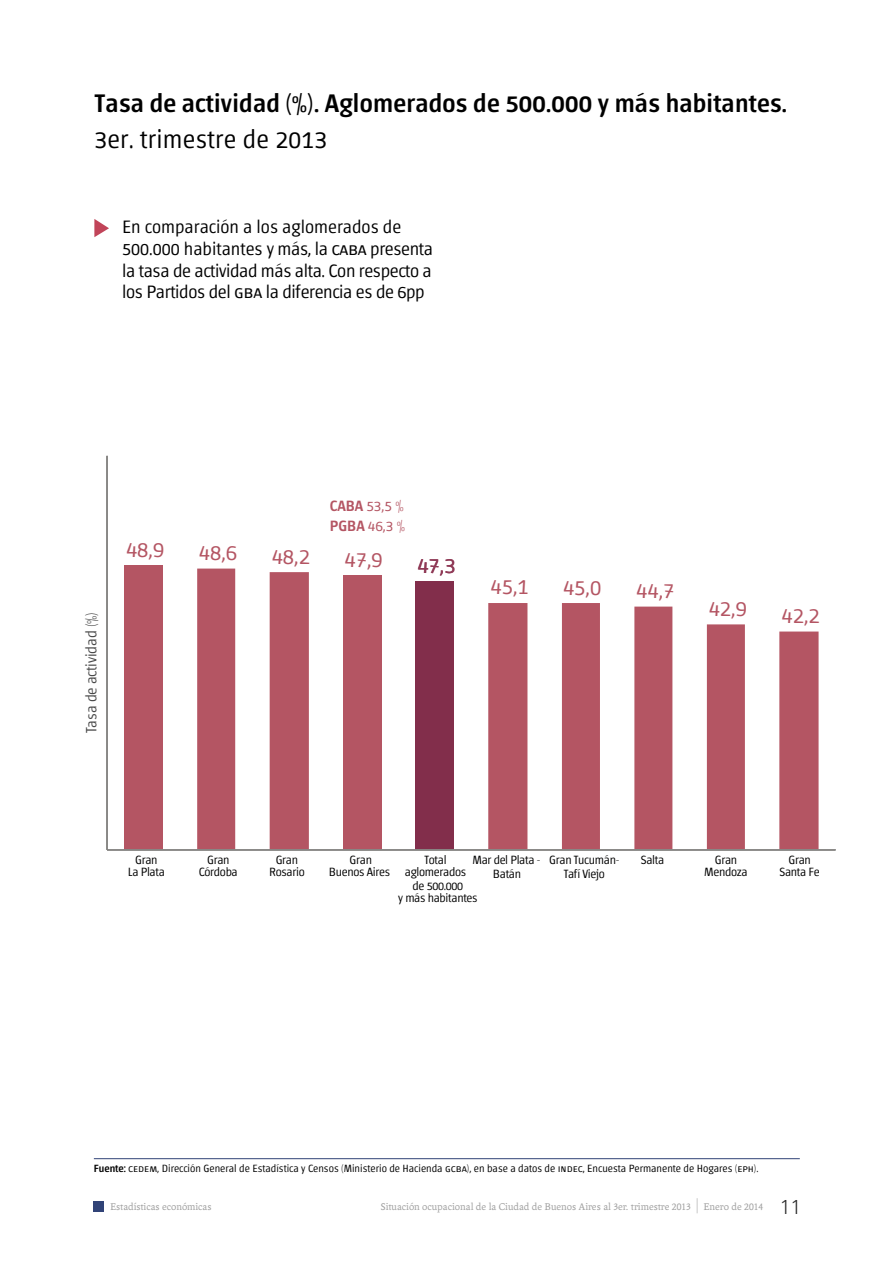
<style>
.page{position:relative;width:893px;height:1263px;background:#fff}
.page>*{position:absolute;margin:0;border:0;box-sizing:border-box;transform-origin:0 0}
.t1{font:500 25.5px "Chaco";letter-spacing:.01em;color:#000}
.t2{font:300 25.5px "Chaco";letter-spacing:.01em;color:#000}
.t3{font:300 22.5px "Chaco";color:#b45563}
.t4{font:300 22.5px "Chaco";color:#822e4b}
.t5{font:300 18px/21.6px "Chaco";letter-spacing:-.02em;color:#000}
.t6{font:300 15px/20.2px "Chaco";color:#b45563}
.t7{font:300 15px "Chaco";letter-spacing:-.01em;color:#484848}
.t8{font:300 12px/12px "Chaco";letter-spacing:-.025em;color:#010101;text-align:center}
.t9{font:300 10.5px "Chaco";color:#000}
.t10{font:10.5px "Andralis ND Os F";color:#9f9f9f}
.s1{font-weight:500}
.s2{font-family:"Andralis NDSC"}
.s3{font-size:21px}
.s4{font-family:"Zurich BT";font-weight:300;font-size:19.5px;color:#292929}
</style>
<div class="page">
<div style="left:94px;top:1201px;width:10px;height:10px;background:#314377"></div>
<svg style="left:94px;top:219px;width:15px;height:18px"></svg>
<div style="left:124px;top:565px;width:39px;height:285px;background:#b45563"></div>
<svg style="left:197px;top:569px;width:622px;height:280px"></svg>
<hr style="left:106px;top:456px;width:2px;height:394px;background:#959391">
<hr style="left:107px;top:849px;width:728px;height:2px;background:#959391">
<hr style="left:94px;top:1158px;width:706px;height:1px;background:#314377">
<h1 class="t1" style="left:94px;top:91px;width:694px">Tasa de actividad (%). Aglomerados de 500.000 y más habitantes.</h1>
<h1 class="t2" style="left:94px;top:127px;width:234px">3er. trimestre de 2013</h1>
<h3 class="t5" style="left:122px;top:217px;width:312px">En comparación a los aglomerados de 500.000 habitantes y más, la caba presenta la tasa de actividad más alta. Con respecto a los Partidos del gba la diferencia es de 6pp</h3>
<p class="t6" style="left:330px;top:496px;width:77px"><span class="s1">CABA</span> 53,5 %<br><span class="s1">PGBA</span> 46,3 %</p>
<p class="t7" style="left:84px;top:733px;width:123px;rotate:-90deg">Tasa de actividad (%)</p>
<h2 class="t3" style="left:126px;top:539px;width:40px">48,9</h2>
<h2 class="t3" style="left:199px;top:542px;width:40px">48,6</h2>
<h2 class="t3" style="left:272px;top:546px;width:40px">48,2</h2>
<h2 class="t3" style="left:345px;top:549px;width:40px">47,9</h2>
<h2 class="t4" style="left:417px;top:554px;width:40px">47,3</h2>
<h2 class="t3" style="left:491px;top:576px;width:40px">45,1</h2>
<h2 class="t3" style="left:563px;top:577px;width:40px">45,0</h2>
<h2 class="t3" style="left:636px;top:580px;width:40px">44,7</h2>
<h2 class="t3" style="left:709px;top:598px;width:40px">42,9</h2>
<h2 class="t3" style="left:782px;top:605px;width:40px">42,2</h2>
<p class="t8" style="left:128px;top:854px;width:38px">Gran<br>La Plata</p>
<p class="t8" style="left:199px;top:854px;width:40px">Gran<br>Córdoba</p>
<p class="t8" style="left:269px;top:854px;width:37px">Gran<br>Rosario</p>
<p class="t8" style="left:329px;top:854px;width:63px">Gran<br>Buenos Aires</p>
<p class="t8" style="left:472px;top:854px;width:69px;line-height:13.6px">Mar del Plata -<br>Batán</p>
<p class="t8" style="left:549px;top:854px;width:71px;line-height:13.6px">Gran Tucumán-<br>Tafí Viejo</p>
<p class="t8" style="left:641px;top:854px;width:25px">Salta</p>
<p class="t8" style="left:704px;top:854px;width:45px">Gran<br>Mendoza</p>
<p class="t8" style="left:780px;top:854px;width:42px">Gran<br>Santa Fe</p>
<p class="t8" style="left:405px;top:854px;width:63px">Total aglomerados</p>
<p class="t8" style="left:398px;top:881px;width:81px">de 500.000<br>y más habitantes</p>
<p class="t9" style="left:94px;top:1163px;width:666px"><span class="s1">Fuente:</span> cedem, Dirección General de Estadística y Censos (Ministerio de Hacienda gcba), en base a datos de indec, Encuesta Permanente de Hogares (eph).</p>
<p class="t10" style="left:110px;top:1201px;width:103px">Estadísticas económicas</p>
<p class="t10" style="left:380px;top:1201px;width:422px">Situación ocupacional de la Ciudad de Buenos Aires al <span class="s2">3</span>er. trimestre <span class="s2">2013</span> <span class="s3">|</span> Enero de <span class="s2">2014</span> <span class="s4">11</span></p>
</div>
